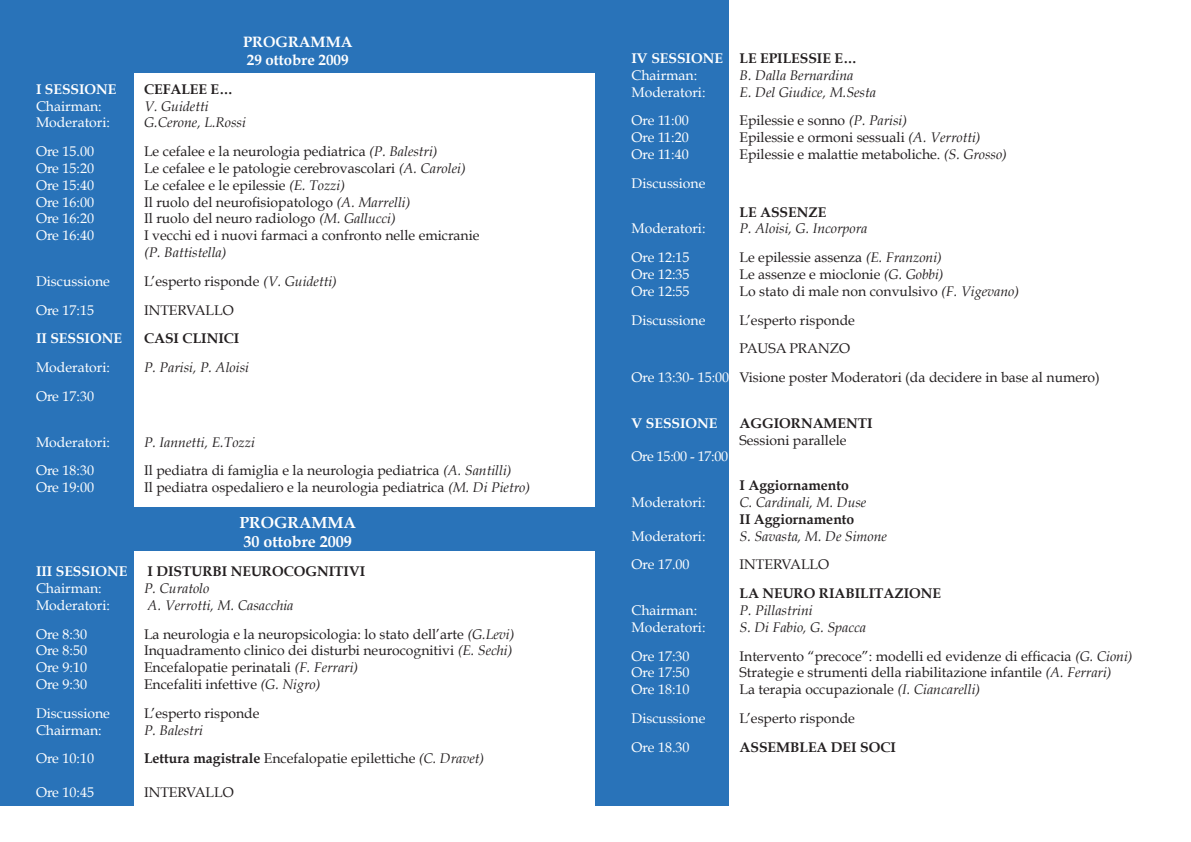
<style>
.page{position:relative;width:1191px;height:842px;background:#fff}
.page>*{position:absolute;margin:0;border:0;box-sizing:border-box;transform-origin:0 0}
.t1{font:700 16px/19.2px "Book Antiqua";color:#fff}
.t2{font:700 15px/18px "Book Antiqua";color:#fff}
.t3{font:14px "Book Antiqua";color:#231f20}
.t4{font:14px "Book Antiqua";color:#fff}
.t5{font:italic 14px "Book Antiqua";color:#231f20}
.t6{font:700 14px/16.8px "Book Antiqua";color:#231f20}
.t7{font:700 14px "Book Antiqua";color:#fff}
.t8{font:14px "Book Antiqua";letter-spacing:-.02em;color:#fff}
.s1{font-style:italic}
.s2{font-weight:700}
.s3{color:#fff}
.s4{font-weight:400;color:#fff}
</style>
<div class="page">
<div style="left:595px;top:0;width:134px;height:806px;background:#2973b9"></div>
<div style="left:0;top:65px;width:133px;height:741px;background:#2973b9"></div>
<div style="left:0;top:507px;width:595px;height:44px;background:#2973b9"></div>
<div style="left:0;top:0;width:595px;height:72px;background:#2973b9"></div>
<p class="t2" style="left:243px;top:33px;width:111px">PROGRAMMA<br>29 ottobre 2009</p>
<p class="t7" style="left:36px;top:81px;width:82px">I SESSIONE</p>
<p class="t6" style="left:144px;top:81px;width:91px">CEFALEE E…</p>
<p class="t4" style="left:36px;top:97px;width:67px">Chairman:</p>
<p class="t5" style="left:144px;top:98px;width:66px">V. Guidetti</p>
<p class="t4" style="left:36px;top:114px;width:75px">Moderatori:</p>
<p class="t5" style="left:144px;top:114px;width:103px">G.Cerone, L.Rossi</p>
<p class="t4" style="left:36px;top:143px;width:59px">Ore 15.00</p>
<p class="t3" style="left:144px;top:143px;width:295px">Le cefalee e la neurologia pediatrica <span class="s1">(P. Balestri)</span></p>
<p class="t4" style="left:36px;top:159px;width:59px">Ore 15:20</p>
<p class="t3" style="left:144px;top:159px;width:323px">Le cefalee e le patologie cerebrovascolari <span class="s1">(A. Carolei)</span></p>
<p class="t4" style="left:36px;top:176px;width:59px">Ore 15:40</p>
<p class="t3" style="left:144px;top:176px;width:202px">Le cefalee e le epilessie <span class="s1">(E. Tozzi)</span></p>
<p class="t4" style="left:36px;top:193px;width:59px">Ore 16:00</p>
<p class="t3" style="left:144px;top:193px;width:268px">Il ruolo del neurofisiopatologo <span class="s1">(A. Marrelli)</span></p>
<p class="t4" style="left:36px;top:210px;width:59px">Ore 16:20</p>
<p class="t3" style="left:144px;top:210px;width:253px">Il ruolo del neuro radiologo <span class="s1">(M. Gallucci)</span></p>
<p class="t4" style="left:36px;top:227px;width:59px">Ore 16:40</p>
<p class="t3" style="left:144px;top:227px;width:337px">I vecchi ed i nuovi farmaci a confronto nelle emicranie</p>
<p class="t5" style="left:144px;top:244px;width:84px">(P. Battistella)</p>
<p class="t4" style="left:36px;top:272px;width:75px">Discussione</p>
<p class="t3" style="left:144px;top:272px;width:194px">L’esperto risponde <span class="s1">(V. Guidetti)</span></p>
<p class="t4" style="left:36px;top:301px;width:59px">Ore 17:15</p>
<p class="t3" style="left:144px;top:301px;width:91px">INTERVALLO</p>
<p class="t7" style="left:36px;top:330px;width:87px">II SESSIONE</p>
<p class="t6" style="left:144px;top:330px;width:97px">CASI CLINICI</p>
<p class="t4" style="left:36px;top:359px;width:75px">Moderatori:</p>
<p class="t5" style="left:144px;top:359px;width:106px">P. Parisi, P. Aloisi</p>
<p class="t4" style="left:36px;top:387px;width:59px">Ore 17:30</p>
<p class="t4" style="left:36px;top:433px;width:75px">Moderatori:</p>
<p class="t5" style="left:144px;top:434px;width:112px">P. Iannetti, E.Tozzi</p>
<p class="t4" style="left:36px;top:462px;width:59px">Ore 18:30</p>
<p class="t3" style="left:144px;top:462px;width:369px">Il pediatra di famiglia e la neurologia pediatrica <span class="s1">(A. Santilli)</span></p>
<p class="t4" style="left:36px;top:479px;width:59px">Ore 19:00</p>
<p class="t3" style="left:144px;top:479px;width:387px">Il pediatra ospedaliero e la neurologia pediatrica <span class="s1">(M. Di Pietro)</span></p>
<p class="t1" style="left:239px;top:513px;width:118px">PROGRAMMA<br>30 ottobre 2009</p>
<p class="t7" style="left:36px;top:563px;width:93px">III SESSIONE</p>
<p class="t6" style="left:148px;top:563px;width:219px">I DISTURBI NEUROCOGNITIVI</p>
<p class="t4" style="left:36px;top:579px;width:67px">Chairman:</p>
<p class="t5" style="left:144px;top:580px;width:67px">P. Curatolo</p>
<p class="t4" style="left:36px;top:596px;width:75px">Moderatori:</p>
<p class="t5" style="left:148px;top:597px;width:147px">A. Verrotti, M. Casacchia</p>
<p class="t4" style="left:36px;top:625px;width:52px">Ore 8:30</p>
<p class="t3" style="left:144px;top:625px;width:372px">La neurologia e la neuropsicologia: lo stato dell’arte <span class="s1">(G.Levi)</span></p>
<p class="t4" style="left:36px;top:642px;width:52px">Ore 8:50</p>
<p class="t3" style="left:144px;top:642px;width:370px">Inquadramento clinico dei disturbi neurocognitivi <span class="s1">(E. Sechi)</span></p>
<p class="t4" style="left:36px;top:659px;width:52px">Ore 9:10</p>
<p class="t3" style="left:144px;top:659px;width:216px">Encefalopatie perinatali <span class="s1">(F. Ferrari)</span></p>
<p class="t4" style="left:36px;top:675px;width:52px">Ore 9:30</p>
<p class="t3" style="left:144px;top:675px;width:178px">Encefaliti infettive <span class="s1">(G. Nigro)</span></p>
<p class="t4" style="left:36px;top:704px;width:75px">Discussione</p>
<p class="t3" style="left:144px;top:704px;width:117px">L’esperto risponde</p>
<p class="t4" style="left:36px;top:721px;width:67px">Chairman:</p>
<p class="t5" style="left:144px;top:722px;width:61px">P. Balestri</p>
<p class="t4" style="left:36px;top:750px;width:59px">Ore 10:10</p>
<p class="t3" style="left:144px;top:750px;width:342px"><span class="s2">Lettura magistrale</span> Encefalopatie epilettiche <span class="s1">(C. Dravet)</span></p>
<p class="t4" style="left:36px;top:783px;width:59px">Ore 10:45</p>
<p class="t3" style="left:144px;top:783px;width:91px">INTERVALLO</p>
<p class="t6" style="left:631px;top:50px;width:227px"><span class="s3">IV SESSIONE</span> LE EPILESSIE E…<br><span class="s4">Chairman:</span></p>
<p class="t5" style="left:739px;top:67px;width:115px">B. Dalla Bernardina</p>
<p class="t4" style="left:631px;top:83px;width:75px">Moderatori:</p>
<p class="t5" style="left:739px;top:84px;width:138px">E. Del Giudice, M.Sesta</p>
<p class="t4" style="left:631px;top:112px;width:59px">Ore 11:00</p>
<p class="t3" style="left:739px;top:112px;width:169px">Epilessie e sonno <span class="s1">(P. Parisi)</span></p>
<p class="t4" style="left:631px;top:129px;width:59px">Ore 11:20</p>
<p class="t3" style="left:739px;top:129px;width:242px">Epilessie e ormoni sessuali <span class="s1">(A. Verrotti)</span></p>
<p class="t4" style="left:631px;top:146px;width:59px">Ore 11:40</p>
<p class="t3" style="left:739px;top:146px;width:269px">Epilessie e malattie metaboliche. <span class="s1">(S. Grosso)</span></p>
<p class="t4" style="left:631px;top:174px;width:75px">Discussione</p>
<p class="t6" style="left:739px;top:204px;width:88px">LE ASSENZE</p>
<p class="t4" style="left:631px;top:220px;width:75px">Moderatori:</p>
<p class="t5" style="left:739px;top:220px;width:129px">P. Aloisi, G. Incorpora</p>
<p class="t4" style="left:631px;top:249px;width:59px">Ore 12:15</p>
<p class="t3" style="left:739px;top:249px;width:204px">Le epilessie assenza <span class="s1">(E. Franzoni)</span></p>
<p class="t4" style="left:631px;top:266px;width:59px">Ore 12:35</p>
<p class="t3" style="left:739px;top:266px;width:205px">Le assenze e mioclonie <span class="s1">(G. Gobbi)</span></p>
<p class="t4" style="left:631px;top:282px;width:59px">Ore 12:55</p>
<p class="t3" style="left:739px;top:282px;width:281px">Lo stato di male non convulsivo <span class="s1">(F. Vigevano)</span></p>
<p class="t4" style="left:631px;top:311px;width:75px">Discussione</p>
<p class="t3" style="left:739px;top:311px;width:117px">L’esperto risponde</p>
<p class="t3" style="left:739px;top:340px;width:112px">PAUSA PRANZO</p>
<p class="t3" style="left:631px;top:369px;width:470px"><span class="s3">Ore 13:30- 15:00</span> Visione poster Moderatori (da decidere in base al numero)</p>
<p class="t7" style="left:631px;top:415px;width:87px">V SESSIONE</p>
<p class="t6" style="left:739px;top:415px;width:134px">AGGIORNAMENTI</p>
<p class="t3" style="left:739px;top:431px;width:108px">Sessioni parallele</p>
<p class="t8" style="left:631px;top:448px;width:98px">Ore 15:00 - 17:00</p>
<p class="t6" style="left:739px;top:477px;width:111px">I Aggiornamento</p>
<p class="t4" style="left:631px;top:494px;width:75px">Moderatori:</p>
<p class="t5" style="left:739px;top:494px;width:128px">C. Cardinali, M. Duse</p>
<p class="t6" style="left:739px;top:511px;width:116px">II Aggiornamento</p>
<p class="t4" style="left:631px;top:527px;width:75px">Moderatori:</p>
<p class="t5" style="left:739px;top:528px;width:149px">S. Savasta, M. De Simone</p>
<p class="t4" style="left:631px;top:556px;width:59px">Ore 17.00</p>
<p class="t3" style="left:739px;top:556px;width:91px">INTERVALLO</p>
<p class="t6" style="left:739px;top:585px;width:203px">LA NEURO RIABILITAZIONE</p>
<p class="t4" style="left:631px;top:602px;width:67px">Chairman:</p>
<p class="t5" style="left:739px;top:602px;width:75px">P. Pillastrini</p>
<p class="t4" style="left:631px;top:618px;width:75px">Moderatori:</p>
<p class="t5" style="left:739px;top:619px;width:128px">S. Di Fabio, G. Spacca</p>
<p class="t4" style="left:631px;top:647px;width:59px">Ore 17:30</p>
<p class="t3" style="left:739px;top:647px;width:394px">Intervento “precoce”: modelli ed evidenze di efficacia <span class="s1">(G. Cioni)</span></p>
<p class="t4" style="left:631px;top:664px;width:59px">Ore 17:50</p>
<p class="t3" style="left:739px;top:664px;width:373px">Strategie e strumenti della riabilitazione infantile <span class="s1">(A. Ferrari)</span></p>
<p class="t4" style="left:631px;top:681px;width:59px">Ore 18:10</p>
<p class="t3" style="left:739px;top:681px;width:242px">La terapia occupazionale <span class="s1">(I. Ciancarelli)</span></p>
<p class="t4" style="left:631px;top:710px;width:75px">Discussione</p>
<p class="t3" style="left:739px;top:710px;width:117px">L’esperto risponde</p>
<p class="t4" style="left:631px;top:738px;width:59px">Ore 18.30</p>
<p class="t6" style="left:739px;top:739px;width:158px">ASSEMBLEA DEI SOCI</p>
</div>
